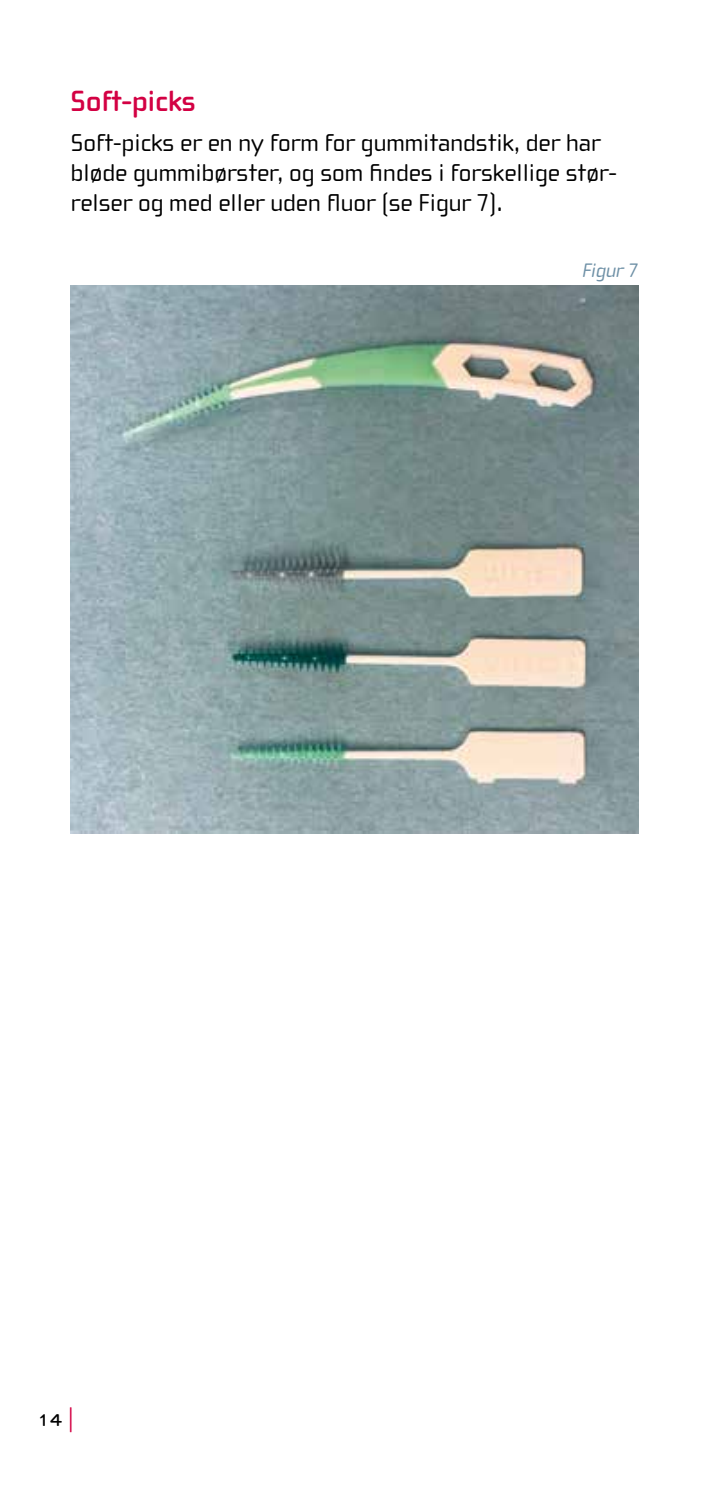
<style>
.page{position:relative;width:709px;height:1489px;background:#fff}
.page>*{position:absolute;margin:0;border:0;box-sizing:border-box;transform-origin:0 0}
.t1{font:700 30px "Cholla Wide OT";color:#d30043}
.t2{font:25px/30px "Cholla Wide OT";color:#000}
.t3{font:25px "Cholla Unicase OT";color:#000}
.t4{font:italic 20px "Cholla Wide OT";letter-spacing:-.01em;color:#6e90a6}
.s1{color:#d30043}
</style>
<div class="page">
<img style="left:71px;top:285px;width:567px;height:548px">
<p class="t1" style="left:71px;top:85px;width:126px">Soft-picks</p>
<p class="t2" style="left:71px;top:128px;width:547px">Soft-picks er en ny form for gummitandstik, der har bløde gummibørster, og som findes i forskellige stør&shy;relser og med eller uden fluor (se Figur 7).</p>
<p class="t3" style="left:37px;top:1403px;width:38px">14 <span class="s1">|</span></p>
<p class="t4" style="left:582px;top:259px;width:57px">Figur 7</p>
</div>
